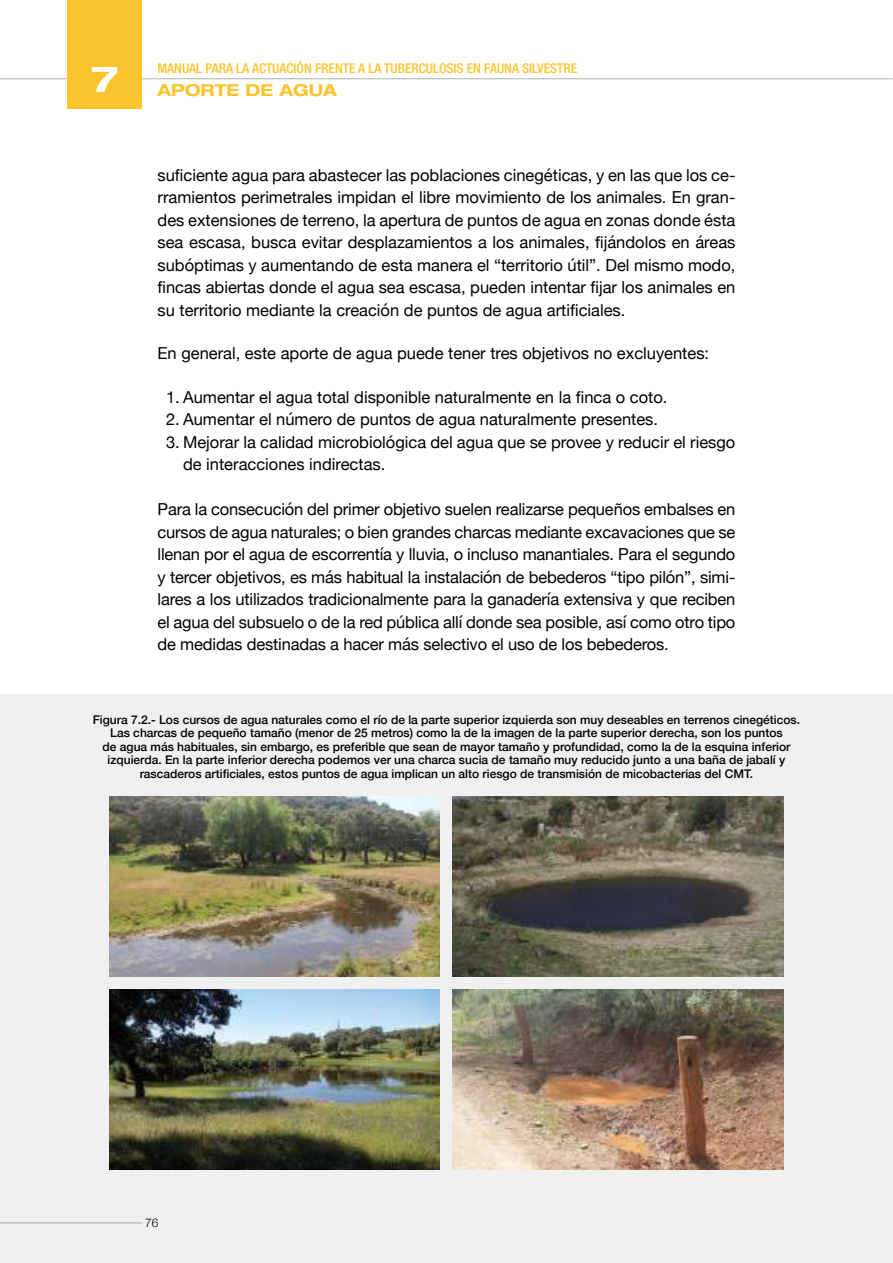
<style>
.page{position:relative;width:893px;height:1263px;background:#fff}
.page>*{position:absolute;margin:0;border:0;box-sizing:border-box;transform-origin:0 0}
.t1{font:700 expanded 36px "Helvetica Neue";color:#fff}
.t2{font:16.5px/22.5px "Helvetica Neue";color:#000;text-align:justify}
.t3{font:700 expanded 16.5px "Helvetica Neue";color:#fcc42c}
.t4{font:500 condensed 13.5px "Helvetica Neue";color:#fcc42c}
.t5{font:500 12px/13.5px "Helvetica Neue";color:#000;text-align:center}
.t6{font:300 12px "Helvetica Neue";color:#000}
</style>
<div class="page">
<hr style="left:0;top:78px;width:893px;height:1px;background:#b2b2b1">
<div style="left:68px;top:0;width:74px;height:109px;background:#fcc42c"></div>
<div style="left:0;top:694px;width:893px;height:569px;background:#f0f0f0"></div>
<img style="left:452px;top:989px;width:331px;height:180px">
<img style="left:110px;top:989px;width:330px;height:180px">
<img style="left:109px;top:796px;width:331px;height:180px">
<img style="left:452px;top:796px;width:331px;height:180px">
<h1 class="t1" style="left:91px;top:56px;width:29px">7</h1>
<p class="t4" style="left:158px;top:60px;width:421px">MANUAL PARA LA ACTUACIÓN FRENTE A LA TUBERCULOSIS EN FAUNA SILVESTRE</p>
<p class="t3" style="left:158px;top:80px;width:181px">APORTE DE AGUA</p>
<p class="t2" style="left:158px;top:165px;width:579px">suficiente agua para abastecer las poblaciones cinegéticas, y en las que los ce&shy;rramientos perimetrales impidan el libre movimiento de los animales. En gran&shy;des extensiones de terreno, la apertura de puntos de agua en zonas donde ésta sea escasa, busca evitar desplazamientos a los animales, fijándolos en áreas subóptimas y aumentando de esta manera el “territorio útil”. Del mismo modo, fincas abiertas donde el agua sea escasa, pueden intentar fijar los animales en su territorio mediante la creación de puntos de agua artificiales.</p>
<p class="t2" style="left:158px;top:343px;width:553px">En general, este aporte de agua puede tener tres objetivos no excluyentes:</p>
<p class="t2" style="left:166px;top:387px;width:503px">1. Aumentar el agua total disponible naturalmente en la finca o coto.</p>
<p class="t2" style="left:166px;top:409px;width:494px">2. Aumentar el número de puntos de agua naturalmente presentes.</p>
<p class="t2" style="left:183px;top:432px;width:554px;text-indent:-17px">3. Mejorar la calidad microbiológica del agua que se provee y reducir el riesgo de interacciones indirectas.</p>
<p class="t2" style="left:158px;top:499px;width:579px">Para la consecución del primer objetivo suelen realizarse pequeños embalses en cursos de agua naturales; o bien grandes charcas mediante excavaciones que se llenan por el agua de escorrentía y lluvia, o incluso manantiales. Para el segundo y tercer objetivos, es más habitual la instalación de bebederos “tipo pilón”, simi&shy;lares a los utilizados tradicionalmente para la ganadería extensiva y que reciben el agua del subsuelo o de la red pública allí donde sea posible, así como otro tipo de medidas destinadas a hacer más selectivo el uso de los bebederos.</p>
<p class="t5" style="left:93px;top:712px;width:709px">Figura 7.2.- Los cursos de agua naturales como el río de la parte superior izquierda son muy deseables en terrenos cinegéticos.<br>Las charcas de pequeño tamaño (menor de 25 metros) como la de la imagen de la parte superior derecha, son los puntos<br>de agua más habituales, sin embargo, es preferible que sean de mayor tamaño y profundidad, como la de la esquina inferior izquierda. En la parte inferior derecha podemos ver una charca sucia de tamaño muy reducido junto a una baña de jabalí y rascaderos artificiales, estos puntos de agua implican un alto riesgo de transmisión de micobacterias del CMT.</p>
<p class="t6" style="left:145px;top:1213px;width:15px">76</p>
</div>
